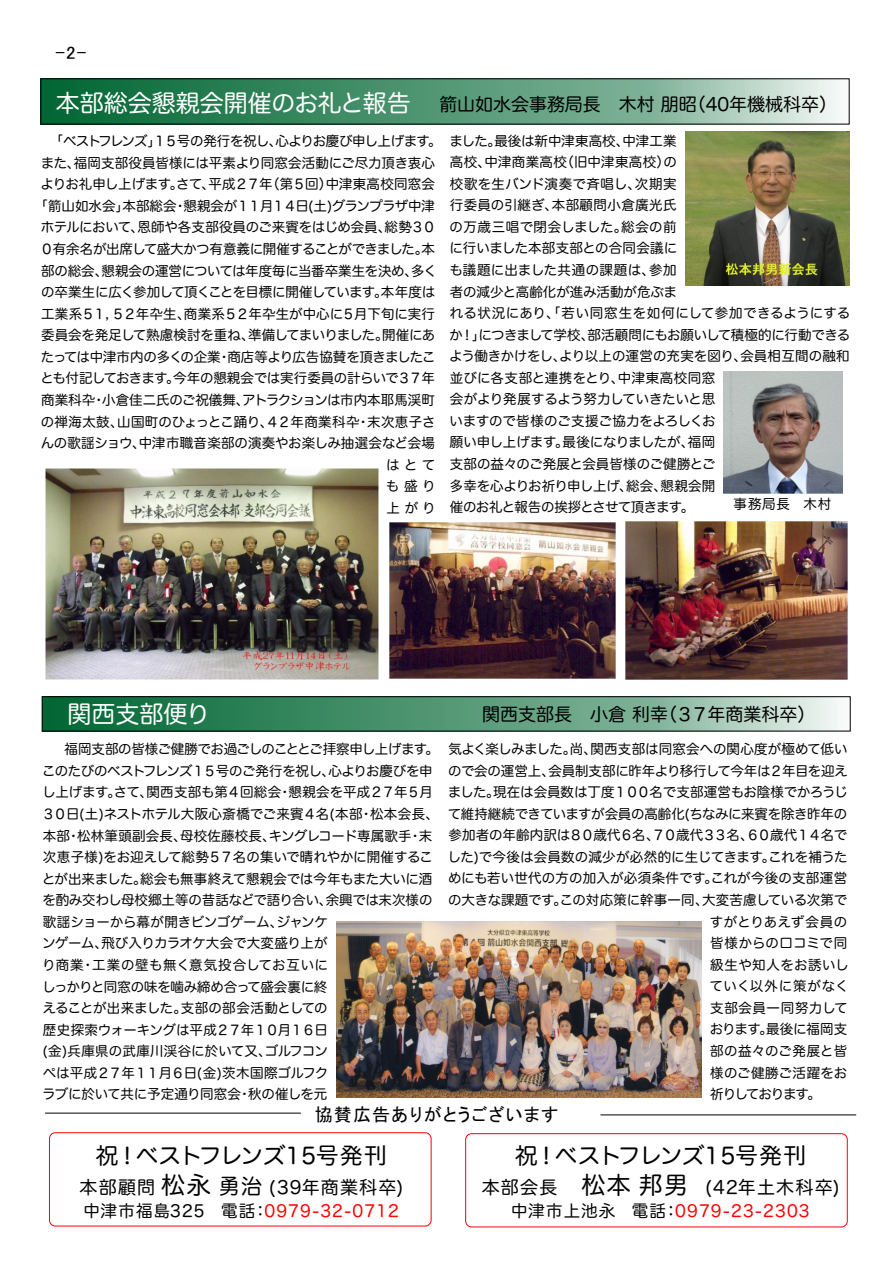
<style>
.page{position:relative;width:893px;height:1263px;background:#fff}
.page>*{position:absolute;margin:0;border:0;box-sizing:border-box;transform-origin:0 0}
.t1{font:24px "Hira Maru Pro W4";color:#fff}
.t2{font:22.5px "Hira Maru Pro W4";color:#000}
.t3{font:18px "Hira Maru Pro W4";color:#000}
.t4{font:18px "Hira Maru Pro W4";letter-spacing:.065em;color:#000}
.t5{font:18px "MS P Gothic";letter-spacing:.06em;color:#000}
.t6{font:18px "MS P Gothic";letter-spacing:.06em;color:#000;scale:1.06 1}
.t7{font:16.5px "Hira Maru Pro W4";letter-spacing:.065em;color:#f00}
.t8{font:13.5px/21.6px "Hira Maru Pro W4";letter-spacing:-.015em;color:#000}
.t9{font:13.5px "Hira Maru Pro W4";letter-spacing:.01em;color:#000}
.t10{font:13.5px "Hira Maru Pro W4";letter-spacing:-.065em;color:#000}
.t11{font:13.5px "Hira Maru Pro W4";letter-spacing:-.035em;color:#000}
.t12{font:13.5px "Hira Maru Pro W4";letter-spacing:-.045em;color:#000}
.t13{font:13.5px "Hira Maru Pro W4";letter-spacing:-.04em;color:#000}
.t14{font:13.5px "Hira Maru Pro W4";letter-spacing:.025em;color:#000}
.t15{font:13.5px "Hira Maru Pro W4";letter-spacing:.02em;color:#000}
.t16{font:13.5px "Hira Maru Pro W4";letter-spacing:.055em;color:#000}
.t17{font:13.5px "Hira Maru Pro W4";letter-spacing:-.08em;color:#000}
.s1{font-size:24px;color:#fff}
.s2{font-size:24px}
.s3{font-size:21px}
.s4{color:#000}
</style>
<div class="page">
<hr style="left:45px;top:1113px;width:256px;height:1px;background:#000">
<hr style="left:600px;top:1114px;width:256px;height:1px;background:#000">
<svg style="left:44px;top:698px;width:797px;height:31px;background:#5c9d7c"></svg>
<div style="left:42px;top:696px;width:809px;height:35px;border:1px solid #000"></div>
<svg style="left:42px;top:80px;width:798px;height:43px;background:#5c9d7c"></svg>
<div style="left:40px;top:78px;width:810px;height:47px;border:1px solid #000"></div>
<img style="left:685px;top:132px;width:164px;height:153px">
<div style="left:465px;top:1133px;width:383px;height:94px;border:1px solid #f00;border-radius:6px"></div>
<img style="left:45px;top:469px;width:333px;height:210px">
<img style="left:389px;top:523px;width:227px;height:155px">
<img style="left:626px;top:521px;width:222px;height:159px">
<img style="left:724px;top:372px;width:118px;height:121px">
<div style="left:49px;top:1132px;width:383px;height:94px;border:1px solid #f00;border-radius:6px"></div>
<img style="left:336px;top:921px;width:366px;height:176px">
<h3 class="t6" style="left:56px;top:43px;width:31px">-2-</h3>
<h3 class="t3" style="left:56px;top:95px;width:783px"><span class="s1">本部総会懇親会開催のお礼と報告</span> 箭⼭如⽔会事務局⻑ ⽊村朋昭（40年機械科卒）</h3>
<p class="t10" style="left:50px;top:134px;width:393px">「ベストフレンズ」１５号の発⾏を祝し、⼼よりお慶び申し上げます。</p>
<p class="t8" style="left:41px;top:152px;width:396px">また、福岡⽀部役員皆様には平素より同窓会活動にご尽⼒頂き衷⼼</p>
<p class="t8" style="left:41px;top:173px;width:396px">よりお礼申し上げます。さて、平成２７年（第５回）中津東⾼校同窓会</p>
<p class="t8" style="left:35px;top:195px;width:402px">「箭⼭如⽔会」本部総会・懇親会が１１⽉１４⽇(⼟)グランプラザ中津</p>
<p class="t8" style="left:41px;top:216px;width:397px">ホテルにおいて、恩師や各⽀部役員のご来賓をはじめ会員、総勢３０</p>
<p class="t11" style="left:40px;top:242px;width:396px">０有余名が出席して盛⼤かつ有意義に開催することができました。本</p>
<p class="t8" style="left:41px;top:260px;width:397px">部の総会、懇親会の運営については年度毎に当番卒業⽣を決め、多く</p>
<p class="t12" style="left:41px;top:285px;width:396px">の卒業⽣に広く参加して頂くことを⽬標に開催しています。本年度は</p>
<p class="t8" style="left:41px;top:303px;width:395px">⼯業系５１，５２年卆⽣、商業系５２年卆⽣が中⼼に５⽉下旬に実⾏</p>
<p class="t8" style="left:41px;top:324px;width:396px">委員会を発⾜して熟慮検討を重ね、準備してまいりました。開催にあ</p>
<p class="t8" style="left:41px;top:346px;width:396px">たっては中津市内の多くの企業･商店等より広告協賛を頂きましたこ</p>
<p class="t13" style="left:40px;top:371px;width:396px">とも付記しておきます。今年の懇親会では実⾏委員の計らいで３７年</p>
<p class="t8" style="left:41px;top:389px;width:395px">商業科卆・⼩倉佳⼆⽒のご祝儀舞、アトラクションは市内本耶⾺渓町</p>
<p class="t9" style="left:41px;top:415px;width:396px">の禅海太⿎、⼭国町のひょっとこ踊り、４２年商業科卆・末次恵⼦さ</p>
<p class="t8" style="left:41px;top:432px;width:396px">んの歌謡ショウ、中津市職⾳楽部の演奏やお楽しみ抽選会など会場</p>
<p class="t8" style="left:386px;top:454px;width:51px">はとて</p>
<p class="t8" style="left:386px;top:475px;width:51px">も盛り</p>
<p class="t8" style="left:386px;top:497px;width:51px">上がり</p>
<p class="t8" style="left:449px;top:130px;width:403px">ました。最後は新中津東⾼校、中津⼯業<br>⾼校、中津商業⾼校（旧中津東⾼校）の<br>校歌を⽣バンド演奏で⻫唱し、次期実<br>⾏委員の引継ぎ、本部顧問⼩倉廣光⽒<br>の万歳三唱で閉会しました。総会の前<br>に⾏いました本部⽀部との合同会議に<br>も議題に出ました共通の課題は、参加<br>者の減少と⾼齢化が進み活動が危ぶま<br>れる状況にあり、「若い同窓⽣を如何にして参加できるようにするか！」につきまして学校、部活顧問にもお願いして積極的に⾏動できるよう働きかけをし、より以上の運営の充実を図り、会員相互間の融和並びに各⽀部と連携をとり、中津東⾼校同窓<br>会がより発展するよう努⼒していきたいと思<br>いますので皆様のご⽀援ご協⼒をよろしくお<br>願い申し上げます。最後になりましたが、福岡<br>⽀部の益々のご発展と会員皆様のご健勝とご<br>多幸を⼼よりお祈り申し上げ、総会、懇親会開<br>催のお礼と報告の挨拶とさせて頂きます。</p>
<p class="t8" style="left:734px;top:493px;width:99px">事務局⻑ ⽊村</p>
<h1 class="t1" style="left:68px;top:702px;width:144px">関⻄⽀部便り</h1>
<h3 class="t3" style="left:482px;top:706px;width:335px">関⻄⽀部⻑ ⼩倉利幸（３７年商業科卒）</h3>
<p class="t8" style="left:42px;top:738px;width:399px;text-indent:23px">福岡⽀部の皆様ご健勝でお過ごしのこととご拝察申し上げます。このたびのベストフレンズ１５号のご発⾏を祝し、⼼よりお慶びを申し上げます。さて、関⻄⽀部も第４回総会・懇親会を平成２７年５⽉<br>３０⽇(⼟)ネストホテル⼤阪⼼斎橋でご来賓４名(本部・松本会⻑、本部・松林筆頭副会⻑、⺟校佐藤校⻑、キングレコード専属歌⼿・末次恵⼦様)をお迎えして総勢５７名の集いで晴れやかに開催することが出来ました。総会も無事終えて懇親会では今年もまた⼤いに酒を酌み交わし⺟校郷⼟等の昔話などで語り合い、余興では末次様の歌謡ショーから幕が開きビンゴゲーム、ジャンケ<br>ンゲーム、⾶び⼊りカラオケ⼤会で⼤変盛り上が<br>り商業・⼯業の壁も無く意気投合してお互いに<br>しっかりと同窓の味を噛み締め合って盛会裏に終<br>えることが出来ました。⽀部の部会活動としての<br>歴史探索ウォーキングは平成２７年１０⽉１６⽇<br>(⾦)兵庫県の武庫川渓⾕に於いて⼜、ゴルフコン<br>ペは平成２７年１１⽉６⽇(⾦)茨⽊国際ゴルフク<br>ラブに於いて共に予定通り同窓会・秋の催しを元</p>
<p class="t8" style="left:448px;top:738px;width:401px">気よく楽しみました。尚、関⻄⽀部は同窓会への関⼼度が極めて低い</p>
<p class="t8" style="left:448px;top:760px;width:401px">ので会の運営上、会員制⽀部に昨年より移⾏して今年は２年⽬を迎え</p>
<p class="t8" style="left:448px;top:781px;width:401px">ました。現在は会員数は丁度１００名で⽀部運営もお陰様でかろうじ</p>
<p class="t8" style="left:448px;top:803px;width:401px">て維持継続できていますが会員の⾼齢化(ちなみに来賓を除き昨年の</p>
<p class="t10" style="left:448px;top:828px;width:401px">参加者の年齢内訳は８０歳代６名、７０歳代３３名、６０歳代１４名で</p>
<p class="t9" style="left:447px;top:850px;width:402px">した)で今後は会員数の減少が必然的に⽣じてきます。これを補うた</p>
<p class="t9" style="left:448px;top:871px;width:401px">めにも若い世代の⽅の加⼊が必須条件です。これが今後の⽀部運営</p>
<p class="t8" style="left:448px;top:889px;width:401px">の⼤きな課題です。この対応策に幹事⼀同、⼤変苦慮している次第で</p>
<p class="t15" style="left:710px;top:915px;width:139px">すがとりあえず会員の</p>
<p class="t8" style="left:710px;top:932px;width:139px">皆様からの⼝コミで同</p>
<p class="t8" style="left:710px;top:954px;width:140px">級⽣や知⼈をお誘いし</p>
<p class="t16" style="left:710px;top:979px;width:141px">ていく以外に策がなく</p>
<p class="t8" style="left:710px;top:997px;width:139px">⽀部会員⼀同努⼒して</p>
<p class="t8" style="left:710px;top:1018px;width:139px">おります。最後に福岡⽀</p>
<p class="t14" style="left:710px;top:1044px;width:139px">部の益々のご発展と皆</p>
<p class="t14" style="left:710px;top:1066px;width:139px">様のご健勝ご活躍をお</p>
<p class="t17" style="left:710px;top:1087px;width:112px">祈りしております。</p>
<h3 class="t5" style="left:315px;top:1105px;width:245px">協賛広告ありがとうございます</h3>
<h2 class="t2" style="left:96px;top:1144px;width:292px">祝！ベストフレンズ15号発刊</h2>
<h3 class="t4" style="left:80px;top:1178px;width:325px">本部顧問<span class="s2">松永</span><span class="s3">勇治</span> (39年商業科卒)</h3>
<p class="t7" style="left:84px;top:1202px;width:317px"><span class="s4">中津市福島325 電話：</span>0979-32-0712</p>
<h2 class="t2" style="left:515px;top:1144px;width:292px">祝！ベストフレンズ15号発刊</h2>
<h3 class="t3" style="left:482px;top:1178px;width:359px">本部会⻑ <span class="s2">松本邦男</span> (42年⼟⽊科卒)</h3>
<p class="t7" style="left:511px;top:1202px;width:300px"><span class="s4">中津市上池永 電話：</span>0979-23-2303</p>
</div>
